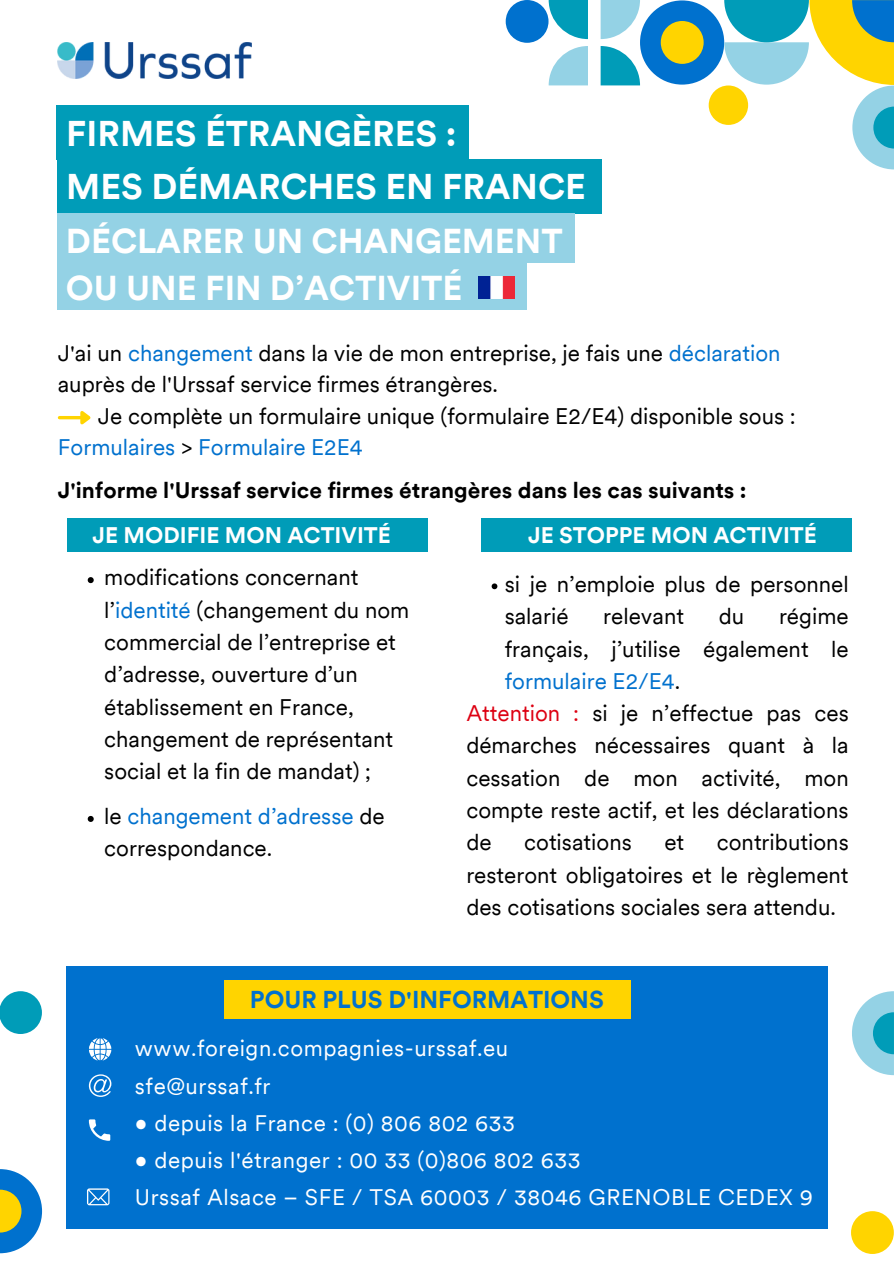
<style>
.page{position:relative;width:894px;height:1264px;background:#fff}
.page>*{position:absolute;margin:0;border:0;box-sizing:border-box;transform-origin:0 0}
.t1{font:700 35.7px "Circular";color:#fff}
.t2{font:700 34.5px/47.2px "Circular";color:#fff}
.t3{font:700 24.3px "Circular";color:#0071ce}
.t4{font:22.5px/32.2px "Circular";color:#000}
.t5{font:22.5px "Circular";letter-spacing:.025em;color:#fff}
.t6{font:700 22.5px "Circular";color:#000}
.t7{font:700 22.5px "Circular";color:#fff}
.s1{color:#0071ce}
.s2{color:#dd0012}
</style>
<div class="page">
<div style="left:57px;top:159px;width:544px;height:54px;background:#009cb8"></div>
<div style="left:57px;top:105px;width:412px;height:54px;background:#009cb8"></div>
<svg style="left:600px;top:46px;width:40px;height:39px"></svg>
<svg style="left:548px;top:46px;width:39px;height:39px"></svg>
<svg style="left:548px;top:0;width:39px;height:39px"></svg>
<svg style="left:600px;top:0;width:40px;height:39px"></svg>
<div style="left:708px;top:85px;width:40px;height:40px;background:#ffd400;border-radius:50%"></div>
<div style="left:639px;top:0;width:85px;height:85px;background:#0071ce;border-radius:50%"></div>
<div style="left:660px;top:21px;width:43px;height:43px;background:#ffd400;border-radius:50%"></div>
<svg style="left:852px;top:991px;width:41px;height:84px"></svg>
<div style="left:505px;top:0;width:43px;height:43px;background:#0071ce;border-radius:50%"></div>
<div style="left:66px;top:966px;width:761px;height:262px;background:#0071ce"></div>
<svg style="left:87px;top:1188px;width:22px;height:17px"></svg>
<svg style="left:89px;top:1119px;width:21px;height:21px"></svg>
<svg style="left:89px;top:1074px;width:22px;height:22px"></svg>
<svg style="left:89px;top:1038px;width:22px;height:22px"></svg>
<div style="left:224px;top:980px;width:406px;height:38px;background:#ffd400"></div>
<svg style="left:0;top:1169px;width:42px;height:84px"></svg>
<div style="left:850px;top:1211px;width:43px;height:42px;background:#ffd400;border-radius:50%"></div>
<div style="left:0;top:991px;width:42px;height:42px;background:#009cb8;border-radius:50%"></div>
<svg style="left:724px;top:0;width:169px;height:169px"></svg>
<hr style="left:59px;top:416px;width:21px;height:3px;background:#ffd400">
<svg style="left:77px;top:411px;width:14px;height:14px"></svg>
<svg style="left:88px;top:577px;width:6px;height:6px"></svg>
<svg style="left:88px;top:816px;width:6px;height:6px"></svg>
<div style="left:57px;top:260px;width:470px;height:50px;background:#94d2e5"></div>
<div style="left:57px;top:213px;width:517px;height:49px;background:#94d2e5"></div>
<img style="left:478px;top:276px;width:36px;height:22px">
<svg style="left:491px;top:583px;width:6px;height:6px"></svg>
<img style="left:57px;top:43px;width:195px;height:36px">
<div style="left:67px;top:518px;width:360px;height:33px;background:#009cb8"></div>
<div style="left:481px;top:518px;width:370px;height:33px;background:#009cb8"></div>
<p class="t1" style="left:66px;top:119px;width:391px">FIRMES ÉTRANGÈRES :</p>
<p class="t1" style="left:66px;top:173px;width:521px">MES DÉMARCHES EN FRANCE</p>
<p class="t2" style="left:66px;top:220px;width:498px">DÉCLARER UN CHANGEMENT<br>OU UNE FIN D’ACTIVITÉ</p>
<p class="t4" style="left:58px;top:339px;width:724px;line-height:31.5px">J'ai un <span class="s1">changement</span> dans la vie de mon entreprise, je fais une <span class="s1">déclaration </span>auprès de l'Urssaf service firmes étrangères.</p>
<p class="t4" style="left:58px;top:402px;width:739px;line-height:31.5px;text-indent:40px">Je complète un formulaire unique (formulaire E2/E4) disponible sous :<br><span class="s1">Formulaires</span> &gt; <span class="s1">Formulaire E2E4</span></p>
<p class="t6" style="left:58px;top:481px;width:690px">J'informe l'Urssaf service firmes étrangères dans les cas suivants :</p>
<p class="t7" style="left:92px;top:526px;width:300px">JE MODIFIE MON ACTIVITÉ</p>
<p class="t7" style="left:528px;top:526px;width:290px">JE STOPPE MON ACTIVITÉ</p>
<p class="t4" style="left:104px;top:563px;width:306px">modifications concernant l’<span class="s1">identité</span> (changement du nom commercial de l’entreprise et d’adresse, ouverture d’un établissement en France, changement de représentant social et la fin de mandat) ;</p>
<p class="t4" style="left:104px;top:802px;width:282px">le <span class="s1">changement d’adresse</span> de correspondance.</p>
<p class="t4" style="left:504px;top:570px;width:345px">si je n’emploie plus de personnel salarié</p>
<p class="t4" style="left:504px;top:602px;width:345px;text-align:justify;text-indent:274px">régime français, j’utilise également le <span class="s1">formulaire E2/E4</span>.</p>
<p class="t4" style="left:466px;top:699px;width:384px;text-align:justify"><span class="s2">Attention :</span> si je n’effectue pas ces démarches nécessaires quant à la cessation de mon activité, mon compte reste actif, et les déclarations de</p>
<p class="t4" style="left:603px;top:602px;width:82px">relevant</p>
<p class="t4" style="left:718px;top:602px;width:27px">du</p>
<p class="t4" style="left:466px;top:828px;width:384px;text-align:justify;text-indent:250px">contributions resteront obligatoires et le règlement des cotisations sociales sera attendu.</p>
<p class="t4" style="left:524px;top:828px;width:109px">cotisations</p>
<p class="t4" style="left:664px;top:828px;width:21px">et</p>
<p class="t3" style="left:250px;top:989px;width:355px">POUR PLUS D'INFORMATIONS</p>
<p class="t5" style="left:135px;top:1039px;width:375px">www.foreign.compagnies-urssaf.eu</p>
<p class="t5" style="left:135px;top:1076px;width:137px">sfe@urssaf.fr</p>
<p class="t5" style="left:135px;top:1113px;width:381px">• depuis la France : (0) 806 802 633</p>
<p class="t5" style="left:135px;top:1150px;width:447px">• depuis l'étranger : 00 33 (0)806 802 633</p>
<p class="t5" style="left:135px;top:1188px;width:679px">Urssaf Alsace – SFE / TSA 60003 / 38046 GRENOBLE CEDEX 9</p>
</div>
